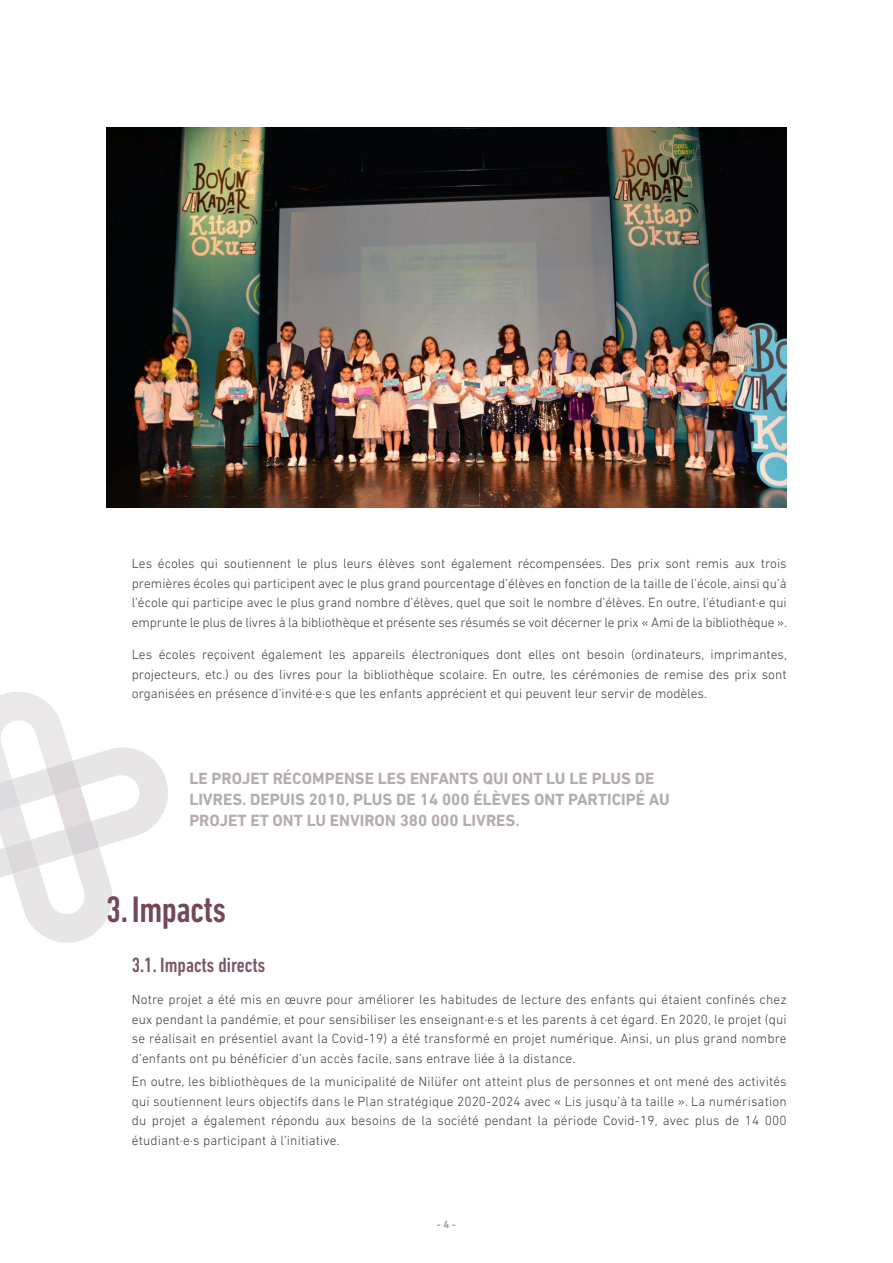
<style>
.page{position:relative;width:893px;height:1263px;background:#fff}
.page>*{position:absolute;margin:0;border:0;box-sizing:border-box;transform-origin:0 0}
.TITULAR_1{font:500 condensed 37.5px "DIN Next LT Pro";letter-spacing:-.01em;color:#734958}
.Titular_1_1{font:500 condensed 21px "DIN Next LT Pro";color:#7c5765}
.DESTACATS{font:700 16.5px/21px "DIN Next LT Pro";color:#b5acae}
.Text_Base{font:300 13.5px/19.5px "DIN Next LT Pro";color:#3e3e3f;text-align:justify}
.num_pg{font:700 10.5px "DIN Next LT Pro";color:#b19aa2}
</style>
<div class="page">
<svg style="left:0;top:692px;width:168px;height:251px"></svg>
<img style="left:106px;top:128px;width:681px;height:379px">
<p class="Text_Base" style="left:132px;top:554px;width:657px">Les écoles qui soutiennent le plus leurs élèves sont également récompensées. Des prix sont remis aux trois premières écoles qui participent avec le plus grand pourcentage d’élèves en fonction de la taille de l’école, ainsi qu’à l’école qui participe avec le plus grand nombre d’élèves, quel que soit le nombre d’élèves. En outre, l’étudiant·e qui emprunte le plus de livres à la bibliothèque et présente ses résumés se voit décerner le prix « Ami de la bibliothèque ».</p>
<p class="Text_Base" style="left:132px;top:644px;width:657px">Les écoles reçoivent également les appareils électroniques dont elles ont besoin (ordinateurs, imprimantes, projecteurs, etc.) ou des livres pour la bibliothèque scolaire. En outre, les cérémonies de remise des prix sont organisées en présence d’invité·e·s que les enfants apprécient et qui peuvent leur servir de modèles.</p>
<p class="DESTACATS" style="left:189px;top:767px;width:482px">LE PROJET RÉCOMPENSE LES ENFANTS QUI ONT LU LE PLUS DE<br>LIVRES. DEPUIS 2010, PLUS DE 14 000 ÉLÈVES ONT PARTICIPÉ AU<br>PROJET ET ONT LU ENVIRON 380 000 LIVRES.</p>
<p class="TITULAR_1" style="left:106px;top:889px;width:121px">3.Impacts</p>
<p class="Titular_1_1" style="left:132px;top:953px;width:135px">3.1. Impacts directs</p>
<p class="Text_Base" style="left:132px;top:989px;width:656px">Notre projet a été mis en œuvre pour améliorer les habitudes de lecture des enfants qui étaient confinés chez eux pendant la pandémie, et pour sensibiliser les enseignant·e·s et les parents à cet égard. En 2020, le projet (qui se réalisait en présentiel avant la Covid-19) a été transformé en projet numérique. Ainsi, un plus grand nombre d’enfants ont pu bénéficier d’un accès facile, sans entrave liée à la distance.</p>
<p class="Text_Base" style="left:132px;top:1072px;width:656px">En outre, les bibliothèques de la municipalité de Nilüfer ont atteint plus de personnes et ont mené des activités qui soutiennent leurs objectifs dans le Plan stratégique 2020-2024 avec « Lis jusqu’à ta taille ». La numérisation du projet a également répondu aux besoins de la société pendant la période Covid-19, avec plus de 14 000 étudiant·e·s participant à l’initiative.</p>
<p class="num_pg" style="left:437px;top:1218px;width:21px">- 4 -</p>
</div>
